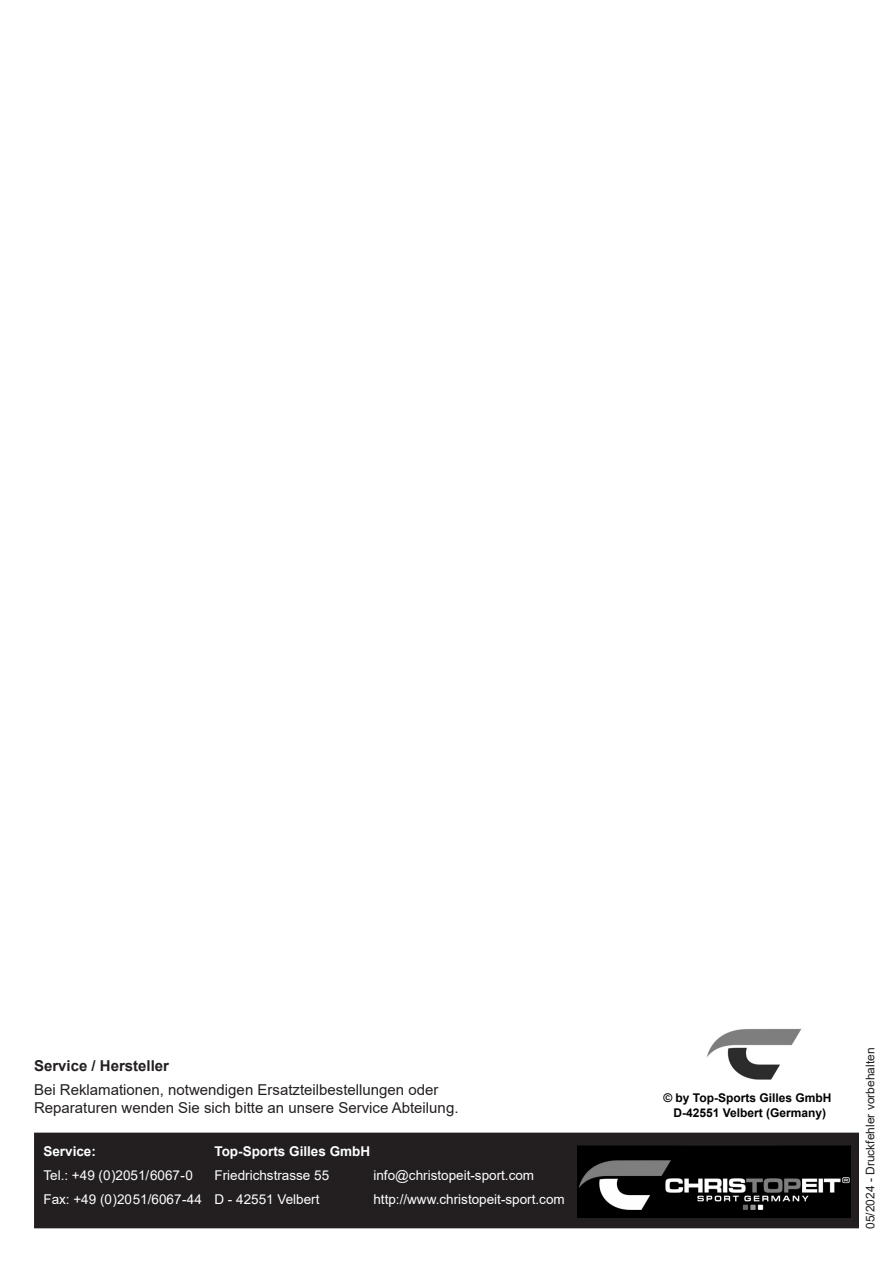
<style>
.page{position:relative;width:893px;height:1263px;background:#fff}
.page>*{position:absolute;margin:0;border:0;box-sizing:border-box;transform-origin:0 0}
.t1{font:15px "Arial";color:#231f20}
.t2{font:700 15px "Arial";color:#231f20}
.t3{font:13.5px "Arial";color:#fff}
.t4{font:700 13.5px "Arial";color:#fff}
.t5{font:700 12px "Arial";color:#000}
.t6{font:12px "Arial";color:#231f20}
</style>
<div class="page">
<div style="left:35px;top:1133px;width:823px;height:94px;background:#231f20"></div>
<div style="left:34px;top:1132px;width:825px;height:96px;border:2px solid #231f20"></div>
<img style="left:706px;top:1028px;width:96px;height:51px">
<img style="left:577px;top:1146px;width:274px;height:72px">
<p class="t2" style="left:34px;top:1055px;width:137px">Service / Hersteller</p>
<p class="t1" style="left:34px;top:1079px;width:406px">Bei Reklamationen, notwendigen Ersatzteilbestellungen oder</p>
<p class="t1" style="left:34px;top:1097px;width:426px">Reparaturen wenden Sie sich bitte an unsere Service Abteilung.</p>
<p class="t4" style="left:43px;top:1141px;width:54px">Service:</p>
<p class="t4" style="left:214px;top:1141px;width:157px">Top-Sports Gilles GmbH</p>
<p class="t3" style="left:43px;top:1165px;width:151px">Tel.: +49 (0)2051/6067-0</p>
<p class="t3" style="left:214px;top:1165px;width:116px">Friedrichstrasse 55</p>
<p class="t3" style="left:373px;top:1165px;width:162px">info@christopeit-sport.com</p>
<p class="t3" style="left:43px;top:1189px;width:278px">Fax: +49 (0)2051/6067-44 D - 42551 Velbert</p>
<p class="t3" style="left:373px;top:1189px;width:193px">http://www.christopeit-sport.com</p>
<p class="t5" style="left:663px;top:1089px;width:169px">© by Top-Sports Gilles GmbH</p>
<p class="t5" style="left:673px;top:1104px;width:154px">D-42551 Velbert (Germany)</p>
<p class="t6" style="left:862px;top:1229px;width:183px;rotate:-90deg">05/2024 - Druckfehler vorbehalten</p>
</div>
